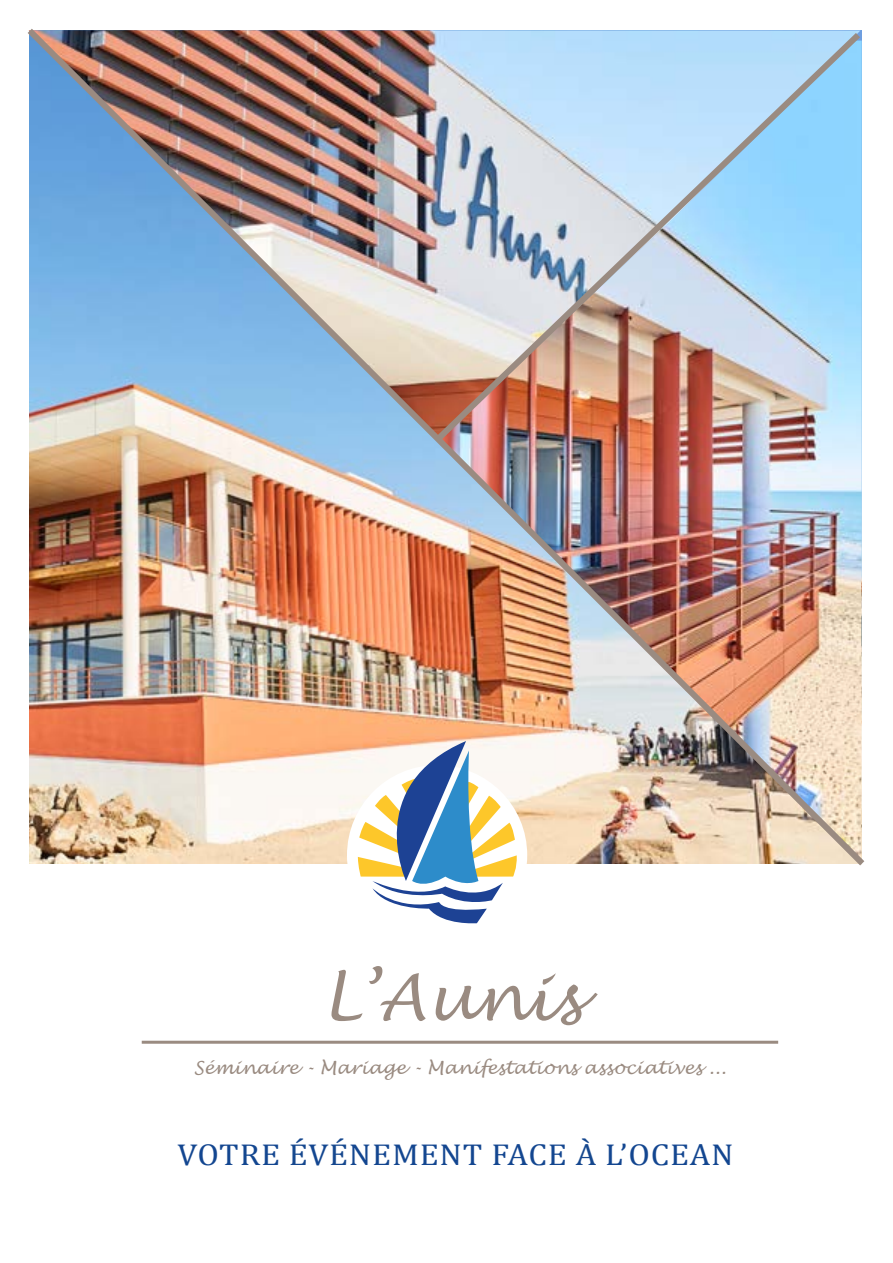
<style>
.page{position:relative;width:893px;height:1263px;background:#fff}
.page>*{position:absolute;margin:0;border:0;box-sizing:border-box;transform-origin:0 0}
.t1{font:italic 63px "Lucida Handwriting";color:#9a8b81}
.t2{font:30.3px "Cambria Math";letter-spacing:.025em;color:#134690;scale:1.09 1}
.t3{font:italic 18px "Lucida Handwriting";color:#9a8b81}
.s1{color:#15478e}
</style>
<div class="page">
<img style="left:28px;top:29px;width:837px;height:837px">
<img style="left:428px;top:29px;width:437px;height:420px">
<div style="left:347px;top:765px;width:180px;height:180px;background:#fff;border-radius:50%"></div>
<svg style="left:358px;top:741px;width:159px;height:183px"></svg>
<hr style="left:142px;top:1041px;width:636px;height:3px;background:#9a8b81">
<h1 class="t1" style="left:322px;top:959px;width:261px">L’Aunis</h1>
<p class="t3" style="left:194px;top:1057px;width:534px">Séminaire - Mariage - Manifestations associatives ...</p>
<h2 class="t2" style="left:178px;top:1137px;width:512px">VOTRE <span class="s1">É</span>V<span class="s1">É</span>NEMENT FACE <span class="s1">À</span> L’OCEAN</h2>
</div>
